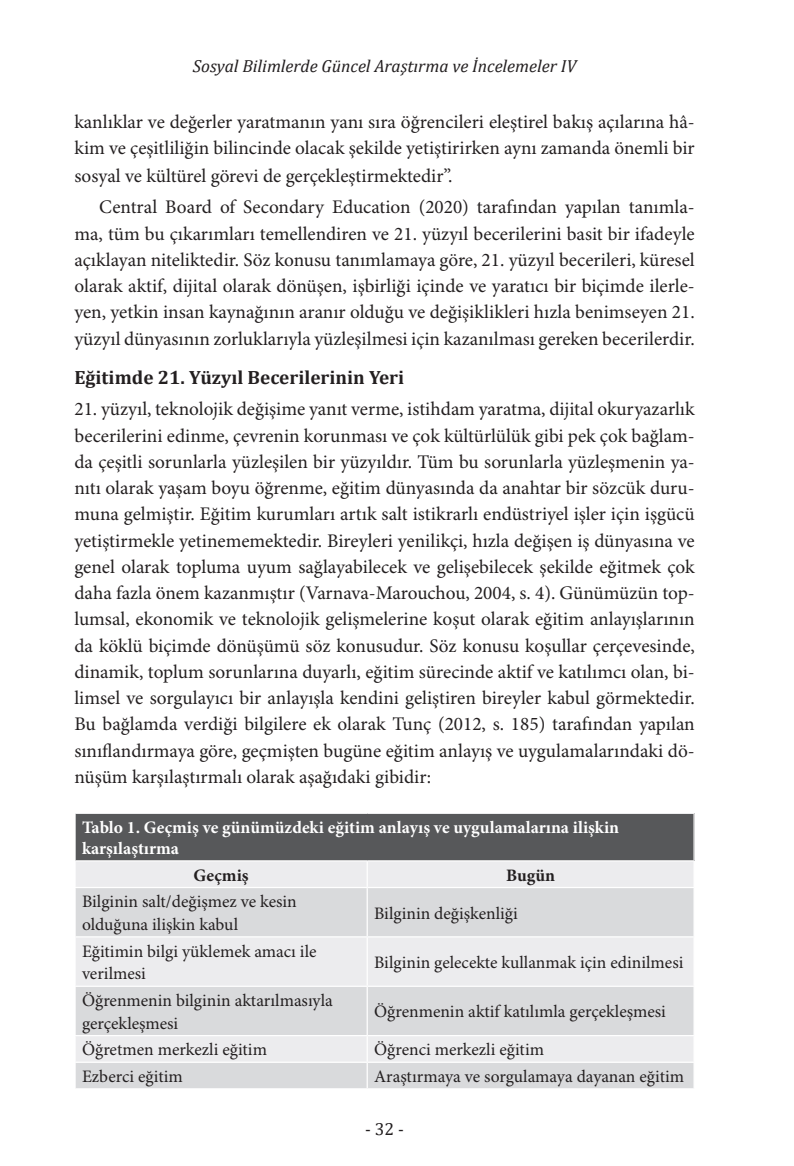
<style>
.page{position:relative;width:794px;height:1166px;background:#fff}
.page>*{position:absolute;margin:0;border:0;box-sizing:border-box;transform-origin:0 0}
.duzyazi_1{font:19.25px/26.2px "Minion Pro";color:#231f20;text-align:justify}
.duzyazi{font:19.25px/26.2px "Minion Pro";color:#231f20;text-align:justify}
.başlık_2{font:700 19.25px "Cambria";color:#231f20}
.tabloyazi{font:17.5px/22.8px "Minion Pro";color:#231f20}
.tabloyazibold{font:700 17.5px/21px "Minion Pro";color:#fff}
.t1{font:italic 17.5px "Cambria";color:#231f20}
.tabloyazi-2{font:700 17.5px "Minion Pro";color:#231f20}
.t2{font:17.5px "Cambria";color:#231f20}
</style>
<div class="page">
<div style="left:75px;top:813px;width:619px;height:48px;background:#57585a"></div>
<div style="left:76px;top:862px;width:617px;height:25px;background:#ececee"></div>
<svg style="left:76px;top:888px;width:617px;height:200px;background:#e0e0e2"></svg>
<hr style="left:366px;top:861px;width:2px;height:26px;background:#fff">
<hr style="left:366px;top:888px;width:2px;height:48px;background:#fff">
<hr style="left:74px;top:936px;width:293px;height:1px;background:#fff">
<hr style="left:367px;top:936px;width:327px;height:1px;background:#fff">
<hr style="left:366px;top:937px;width:2px;height:48px;background:#fff">
<hr style="left:74px;top:985px;width:293px;height:2px;background:#fff">
<hr style="left:367px;top:985px;width:327px;height:2px;background:#fff">
<hr style="left:366px;top:987px;width:2px;height:48px;background:#fff">
<hr style="left:74px;top:1035px;width:293px;height:1px;background:#fff">
<hr style="left:367px;top:1035px;width:327px;height:1px;background:#fff">
<hr style="left:366px;top:1036px;width:2px;height:25px;background:#fff">
<hr style="left:74px;top:1061px;width:293px;height:2px;background:#fff">
<hr style="left:367px;top:1061px;width:327px;height:2px;background:#fff">
<hr style="left:366px;top:1063px;width:2px;height:25px;background:#fff">
<svg style="left:693px;top:1063px;width:1px;height:25px"></svg>
<hr style="left:74px;top:812px;width:293px;height:2px;background:#fff">
<hr style="left:74px;top:814px;width:2px;height:46px;background:#fff">
<hr style="left:367px;top:812px;width:327px;height:2px;background:#fff">
<hr style="left:693px;top:814px;width:1px;height:46px;background:#fff">
<hr style="left:74px;top:860px;width:293px;height:1px;background:#fff">
<hr style="left:367px;top:860px;width:327px;height:1px;background:#fff">
<p class="t1" style="left:193px;top:54px;width:385px">Sosyal Bilimlerde Güncel Araştırma ve İncelemeler IV</p>
<p class="duzyazi" style="left:74px;top:109px;width:622px;line-height:26.9px">kanlıklar ve değerler yaratmanın yanı sıra öğrencileri eleştirel bakış açılarına hâ&shy;kim ve çeşitliliğin bilincinde olacak şekilde yetiştirirken aynı zamanda önemli bir sosyal ve kültürel görevi de gerçekleştirmektedir”.</p>
<p class="duzyazi" style="left:74px;top:195px;width:622px;text-indent:25px">Central Board of Secondary Education (2020) tarafından yapılan tanımla&shy;ma, tüm bu çıkarımları temellendiren ve 21. yüzyıl becerilerini basit bir ifadeyle açıklayan niteliktedir. Söz konusu tanımlamaya göre, 21. yüzyıl becerileri, küresel olarak aktif, dijital olarak dönüşen, işbirliği içinde ve yaratıcı bir biçimde ilerle&shy;yen, yetkin insan kaynağının aranır olduğu ve değişiklikleri hızla benimseyen 21. yüzyıl dünyasının zorluklarıyla yüzleşilmesi için kazanılması gereken becerilerdir.</p>
<p class="başlık_2" style="left:74px;top:364px;width:331px">Eğitimde 21. Yüzyıl Becerilerinin Yeri</p>
<p class="duzyazi_1" style="left:74px;top:397px;width:622px">21. yüzyıl, teknolojik değişime yanıt verme, istihdam yaratma, dijital okuryazarlık becerilerini edinme, çevrenin korunması ve çok kültürlülük gibi pek çok bağlam&shy;da çeşitli sorunlarla yüzleşilen bir yüzyıldır. Tüm bu sorunlarla yüzleşmenin ya&shy;nıtı olarak yaşam boyu öğrenme, eğitim dünyasında da anahtar bir sözcük duru&shy;muna gelmiştir. Eğitim kurumları artık salt istikrarlı endüstriyel işler için işgücü yetiştirmekle yetinememektedir. Bireyleri yenilikçi, hızla değişen iş dünyasına ve genel olarak topluma uyum sağlayabilecek ve gelişebilecek şekilde eğitmek çok daha fazla önem kazanmıştır (Varnava-Marouchou, 2004, s. 4). Günümüzün top&shy;lumsal, ekonomik ve teknolojik gelişmelerine koşut olarak eğitim anlayışlarının da köklü biçimde dönüşümü söz konusudur. Söz konusu koşullar çerçevesinde, dinamik, toplum sorunlarına duyarlı, eğitim sürecinde aktif ve katılımcı olan, bi&shy;limsel ve sorgulayıcı bir anlayışla kendini geliştiren bireyler kabul görmektedir.<br>Bu bağlamda verdiği bilgilere ek olarak Tunç (2012, s. 185) tarafından yapılan sınıflandırmaya göre, geçmişten bugüne eğitim anlayış ve uygulamalarındaki dö&shy;nüşüm karşılaştırmalı olarak aşağıdaki gibidir:</p>
<p class="tabloyazibold" style="left:82px;top:816px;width:539px">Tablo 1. Geçmiş ve günümüzdeki eğitim anlayış ve uygulamalarına ilişkin karşılaştırma</p>
<p class="tabloyazi-2" style="left:194px;top:862px;width:56px">Geçmiş</p>
<p class="tabloyazi-2" style="left:506px;top:862px;width:50px">Bugün</p>
<p class="tabloyazi" style="left:82px;top:891px;width:216px">Bilginin salt/değişmez ve kesin olduğuna ilişkin kabul</p>
<p class="tabloyazi" style="left:374px;top:902px;width:145px">Bilginin değişkenliği</p>
<p class="tabloyazi" style="left:82px;top:940px;width:236px">Eğitimin bilgi yüklemek amacı ile verilmesi</p>
<p class="tabloyazi" style="left:374px;top:951px;width:311px">Bilginin gelecekte kullanmak için edinilmesi</p>
<p class="tabloyazi" style="left:82px;top:989px;width:252px">Öğrenmenin bilginin aktarılmasıyla gerçekleşmesi</p>
<p class="tabloyazi" style="left:374px;top:1001px;width:293px">Öğrenmenin aktif katılımla gerçekleşmesi</p>
<p class="tabloyazi" style="left:82px;top:1039px;width:186px">Öğretmen merkezli eğitim</p>
<p class="tabloyazi" style="left:374px;top:1039px;width:171px">Öğrenci merkezli eğitim</p>
<p class="tabloyazi" style="left:82px;top:1065px;width:102px">Ezberci eğitim</p>
<p class="tabloyazi" style="left:374px;top:1065px;width:311px">Araştırmaya ve sorgulamaya dayanan eğitim</p>
<p class="t2" style="left:365px;top:1118px;width:40px">- 32 -</p>
</div>
